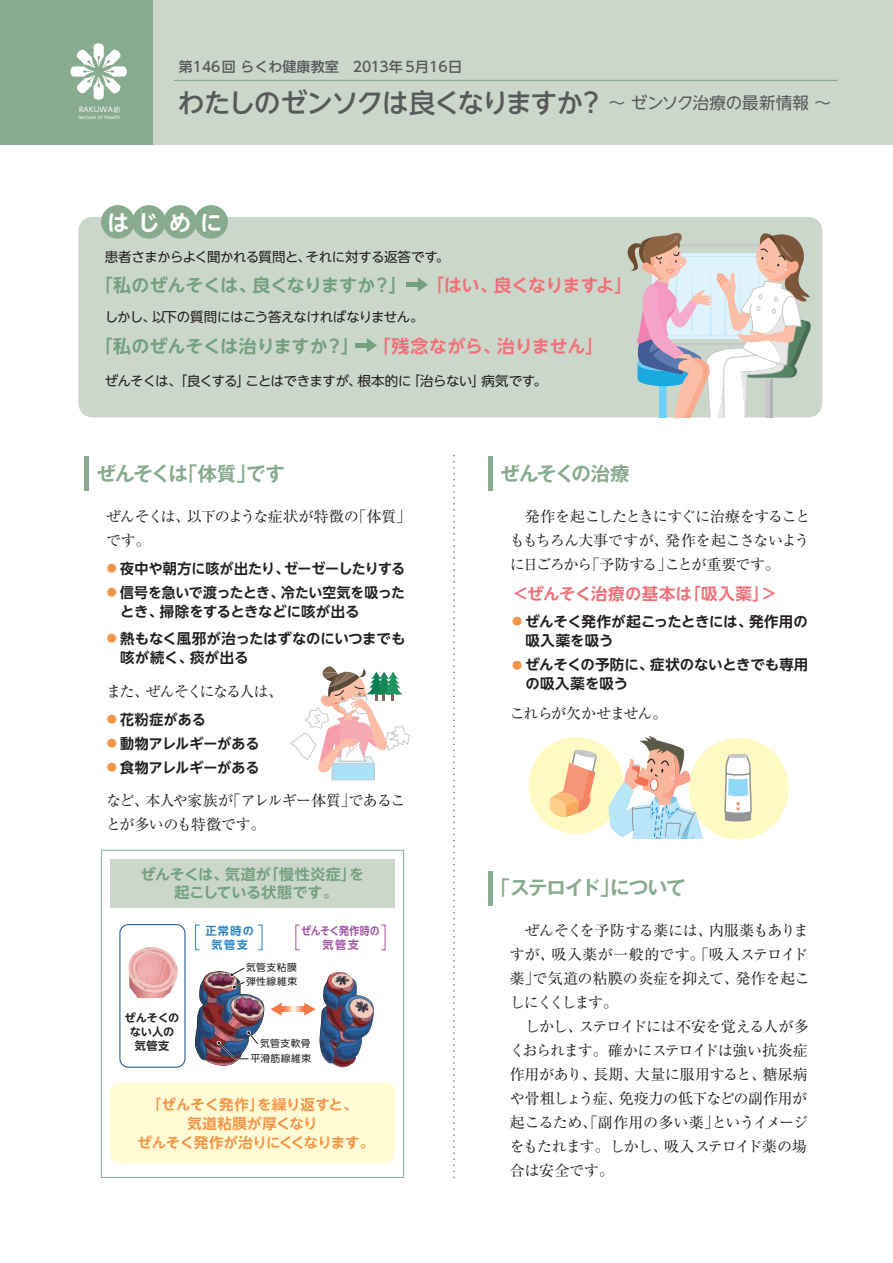
<style>
.page{position:relative;width:893px;height:1263px;background:#fff}
.page>*{position:absolute;margin:0;border:0;box-sizing:border-box;transform-origin:0 0}
.t1{font:27px "UD Shin Go NT Pro Medium 90 msp RKSJ H";letter-spacing:-.065em;color:#58595b}
.t2{font:22.05px "UD Shin Go NT Pro De Bold 90 msp RKSJ H";color:#fff}
.t3{font:19.5px "Gothic MB101 Pr 5 De Bold 90 msp RKSJ H";letter-spacing:-.06em;color:#88ab8f}
.t4{font:18px "UD Shin Go NT Pro De Bold 90 msp RKSJ H";letter-spacing:-.015em;color:#73a07f}
.t5{font:16.5px "UD Shin Go NT Pro De Bold 90 msp RKSJ H";letter-spacing:.015em;color:#f27179}
.t6{font:15px/24px "Ryumin Pr 5 Regular 90 msp RKSJ H";letter-spacing:-.035em;color:#231f20}
.t7{font:15px/18px "UD Shin Go NT Pro De Bold 90 msp RKSJ H";color:#73a07f;text-align:center}
.t8{font:15px "Ryumin Pr 5 Regular 90 msp RKSJ H";letter-spacing:-.1em;color:#231f20}
.t9{font:15px "Ryumin Pr 5 Regular 90 msp RKSJ H";letter-spacing:-.075em;color:#231f20}
.t10{font:14.4px/19.2px "UD Shin Go NT Pro De Bold 90 msp RKSJ H";letter-spacing:-.005em;color:#231f20}
.t11{font:14.4px/19.2px "UD Shin Go NT Pro De Bold 90 msp RKSJ H";letter-spacing:-.02em;color:#f79448;text-align:center}
.t12{font:14.4px/19.2px "UD Shin Go NT Pro De Bold 90 msp RKSJ H";letter-spacing:-.005em;color:#231f20;scale:.96 1}
.t13{font:14.1px "UD Shin Go NT Pro Medium 90 msp RKSJ H";color:#58595b}
.t14{font:13.5px "UD Shin Go NT Pro Regular 90 msp RKSJ H";letter-spacing:-.045em;color:#231f20}
.t15{font:11.1px/14px "UD Shin Go NT Pro De Bold 90 msp RKSJ H";letter-spacing:-.01em;color:#231f20;text-align:center}
.t16{font:11.1px/14px "UD Shin Go NT Pro De Bold 90 msp RKSJ H";letter-spacing:.01em;color:#a154a1;text-align:center;scale:.89 1}
.t17{font:11.1px/14px "UD Shin Go NT Pro De Bold 90 msp RKSJ H";letter-spacing:.125em;color:#2484c6;text-align:center}
.t18{font:9.75px/13.8px "UD Shin Go NT Pro Regular 90 msp RKSJ H";letter-spacing:.05em;color:#231f20}
.t19{font:6.9px "UD Shin Go NT Pro Regular 90 msp RKSJ H";letter-spacing:.04em;color:#fff}
.t20{font:4.65px "UD Shin Go NT Pro Regular 90 msp RKSJ H";letter-spacing:.04em;color:#fff}
.s1{font-family:"UD Shin Go NT Pro Regular 90 msp RKSJ H";font-size:16.5px}
.s2{color:#f27179}
.s3{font-size:10.05px;color:#f79448}
</style>
<div class="page">
<div style="left:78px;top:217px;width:744px;height:200px;background:#ccd7cb;border-radius:14px"></div>
<div style="left:0;top:0;width:893px;height:145px;background:#ccd7cb"></div>
<div style="left:0;top:0;width:153px;height:145px;background:#88ab8f"></div>
<svg style="left:70px;top:43px;width:57px;height:57px"></svg>
<svg style="left:114px;top:107px;width:6px;height:5px"></svg>
<svg style="left:453px;top:456px;width:2px;height:722px"></svg>
<div style="left:101px;top:205px;width:34px;height:34px;background:#88ab8f;border-radius:50%"></div>
<div style="left:132px;top:205px;width:34px;height:34px;background:#88ab8f;border-radius:50%"></div>
<div style="left:163px;top:205px;width:34px;height:34px;background:#88ab8f;border-radius:50%"></div>
<div style="left:194px;top:205px;width:34px;height:34px;background:#88ab8f;border-radius:50%"></div>
<hr style="left:85px;top:457px;width:4px;height:34px;background:#88ab8f">
<div style="left:488px;top:457px;width:5px;height:34px;background:#88ab8f"></div>
<div style="left:488px;top:871px;width:5px;height:34px;background:#88ab8f"></div>
<div style="left:101px;top:850px;width:303px;height:328px;border:1px solid #88ab8f"></div>
<div style="left:110px;top:859px;width:285px;height:48px;background:#ccd7cb"></div>
<div style="left:120px;top:924px;width:65px;height:144px;border:1px solid #144e8c;border-radius:9px"></div>
<hr style="left:174px;top:80px;width:663px;height:1px;background:#88ab8f">
<div style="left:406px;top:282px;width:14px;height:5px;background:#73a07f"></div>
<svg style="left:418px;top:277px;width:10px;height:15px"></svg>
<hr style="left:355px;top:343px;width:14px;height:4px;background:#73a07f">
<svg style="left:367px;top:338px;width:10px;height:14px"></svg>
<img style="left:195px;top:971px;width:70px;height:95px">
<img style="left:319px;top:972px;width:55px;height:95px">
<div style="left:110px;top:1082px;width:285px;height:81px;background:#fffcd5;border-radius:9px"></div>
<img style="left:128px;top:947px;width:50px;height:51px">
<svg style="left:230px;top:967px;width:16px;height:22px"></svg>
<svg style="left:217px;top:1031px;width:43px;height:29px"></svg>
<svg style="left:304px;top:1003px;width:11px;height:13px"></svg>
<svg style="left:270px;top:1003px;width:12px;height:13px"></svg>
<svg style="left:281px;top:1007px;width:24px;height:5px"></svg>
<div style="left:195px;top:925px;width:5px;height:25px;border:1px solid #2484c6"></div>
<div style="left:332px;top:764px;width:42px;height:16px;background:#aae1fa"></div>
<div style="left:332px;top:763px;width:43px;height:17px;border:1px solid #c6c8ca"></div>
<svg style="left:290px;top:666px;width:120px;height:107px"></svg>
<svg style="left:627px;top:233px;width:190px;height:184px"></svg>
<div style="left:528px;top:737px;width:96px;height:97px;background:#fffac2;border-radius:50%"></div>
<svg style="left:550px;top:749px;width:47px;height:68px"></svg>
<div style="left:689px;top:738px;width:99px;height:101px;background:#fffac2;border-radius:50%"></div>
<svg style="left:724px;top:754px;width:28px;height:68px"></svg>
<svg style="left:609px;top:736px;width:97px;height:103px"></svg>
<p class="t19" style="left:79px;top:107px;width:35px">RAKUWA</p>
<p class="t20" style="left:79px;top:115px;width:43px">lecture of health</p>
<p class="t13" style="left:179px;top:62px;width:285px">第146回 らくわ健康教室　2013年 5月16日</p>
<h1 class="t1" style="left:178px;top:93px;width:655px">わたしのゼンソクは良くなりますか？ <span class="s1">～ ゼンソク治療の最新情報 ～</span></h1>
<h2 class="t2" style="left:107px;top:214px;width:117px">はじめに</h2>
<p class="t14" style="left:105px;top:251px;width:346px">患者さまからよく聞かれる質問と、それに対する返答です。</p>
<p class="t4" style="left:94px;top:279px;width:539px">「私のぜんそくは、良くなりますか？」 <span class="s2">「はい、良くなりますよ」</span></p>
<p class="t14" style="left:105px;top:312px;width:320px">しかし、以下の質問にはこう答えなければなりません。</p>
<p class="t4" style="left:94px;top:340px;width:511px">「私のぜんそくは治りますか？」 <span class="s2">「残念ながら、治りません」</span></p>
<p class="t14" style="left:105px;top:376px;width:443px">ぜんそくは、「良くする」ことはできますが、根本的に「治らない」病気です。</p>
<h3 class="t3" style="left:97px;top:466px;width:190px">ぜんそくは「体質」です</h3>
<p class="t6" style="left:106px;top:506px;width:306px">ぜんそくは、以下のような症状が特徴の「体質」です。</p>
<p class="t10" style="left:107px;top:561px;width:300px"><span class="s3">●</span> 夜中や朝方に咳が出たり、ゼーゼーしたりする</p>
<p class="t12" style="left:120px;top:585px;width:298px;text-indent:-13px"><span class="s3">●</span> 信号を急いで渡ったとき、冷たい空気を吸ったとき、掃除をするときなどに咳が出る</p>
<p class="t10" style="left:120px;top:631px;width:287px;text-indent:-13px"><span class="s3">●</span> 熱もなく風邪が治ったはずなのにいつまでも咳が続く、痰が出る</p>
<p class="t8" style="left:106px;top:686px;width:179px">また、ぜんそくになる人は、</p>
<p class="t10" style="left:107px;top:712px;width:100px"><span class="s3">●</span> 花粉症がある</p>
<p class="t10" style="left:107px;top:736px;width:154px"><span class="s3">●</span> 動物アレルギーがある</p>
<p class="t10" style="left:107px;top:760px;width:154px"><span class="s3">●</span> 食物アレルギーがある</p>
<p class="t6" style="left:106px;top:791px;width:301px">など、本人や家族が「アレルギー体質」であることが多いのも特徴です。</p>
<p class="t7" style="left:141px;top:867px;width:225px">ぜんそくは、気道が「慢性炎症」を起こしている状態です。</p>
<p class="t17" style="left:206px;top:925px;width:50px">正常時の気管支</p>
<p class="t16" style="left:302px;top:925px;width:89px">ぜんそく発作時の気管支</p>
<p class="t15" style="left:125px;top:1012px;width:56px">ぜんそくのない人の気管支</p>
<p class="t18" style="left:246px;top:962px;width:52px">気管支粘膜弾性線維束</p>
<p class="t18" style="left:251px;top:1037px;width:62px;line-height:15px;text-align:right">気管支軟骨平滑筋線維束</p>
<p class="t11" style="left:138px;top:1097px;width:238px">「ぜんそく発作」を繰り返すと、<br>気道粘膜が厚くなり<br>ぜんそく発作が治りにくくなります。</p>
<h3 class="t3" style="left:500px;top:466px;width:131px">ぜんそくの治療</h3>
<p class="t6" style="left:510px;top:506px;width:302px;text-align:justify">　発作を起こしたときにすぐに治療をすることももちろん大事ですが、発作を起こさないように日ごろから「予防する」ことが重要です。</p>
<p class="t5" style="left:512px;top:588px;width:267px">＜ぜんそく治療の基本は「吸入薬」＞</p>
<p class="t10" style="left:525px;top:614px;width:284px;text-indent:-13px"><span class="s3">●</span> ぜんそく発作が起こったときには、発作用の吸入薬を吸う</p>
<p class="t10" style="left:525px;top:657px;width:284px;text-indent:-13px"><span class="s3">●</span> ぜんそくの予防に、症状のないときでも専用の吸入薬を吸う</p>
<p class="t9" style="left:510px;top:707px;width:159px">これらが欠かせません。</p>
<h3 class="t3" style="left:490px;top:881px;width:197px">「ステロイド」について</h3>
<p class="t6" style="left:510px;top:921px;width:302px">　ぜんそくを予防する薬には、内服薬もありますが、吸入薬が一般的です。「吸入ステロイド薬」で気道の粘膜の炎症を抑えて、発作を起こしにくくします。<br>　しかし、ステロイドには不安を覚える人が多くおられます。確かにステロイドは強い抗炎症作用があり、長期、大量に服用すると、糖尿病や骨粗しょう症、免疫力の低下などの副作用が起こるため、「副作用の多い薬」というイメージをもたれます。しかし、吸入ステロイド薬の場合は安全です。</p>
</div>
